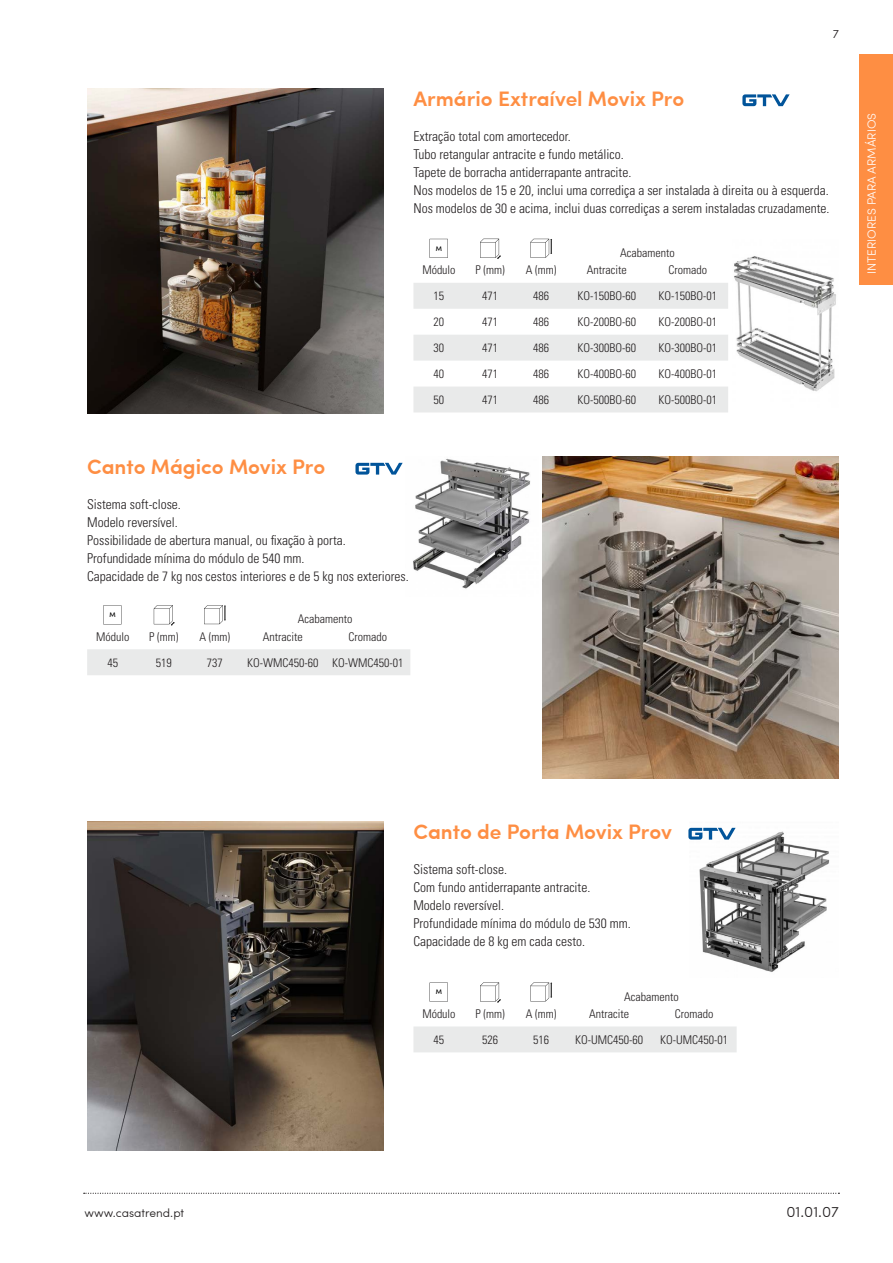
<style>
.page{position:relative;width:893px;height:1263px;background:#fff}
.page>*{position:absolute;margin:0;border:0;box-sizing:border-box;transform-origin:0 0}
.t1{font:600 21px "Sofia Pro";color:#fe8e43}
.t2{font:300 15px "Sofia Pro";color:#231f20}
.t3{font:300 condensed 13.5px "Univers LT Std";color:#231f20}
.Tabela{font:300 condensed 12px "Univers LT Std";color:#231f20}
.t4{font:300 12px "Sofia Pro";color:#fff}
.t5{font:300 12px "Sofia Pro";color:#231f20}
.t6{font:500 6.75px "Sofia Pro";color:#000}
</style>
<div class="page">
<svg style="left:84px;top:1193px;width:755px;height:1px"></svg>
<div style="left:859px;top:54px;width:34px;height:231px;background:#fe8e43"></div>
<img style="left:87px;top:88px;width:297px;height:325px">
<div style="left:413px;top:283px;width:315px;height:26px;background:#e9eaea"></div>
<svg style="left:413px;top:335px;width:315px;height:77px"></svg>
<svg style="left:480px;top:239px;width:21px;height:20px"></svg>
<svg style="left:530px;top:239px;width:22px;height:19px"></svg>
<svg style="left:430px;top:239px;width:18px;height:19px"></svg>
<img style="left:734px;top:256px;width:102px;height:136px">
<svg style="left:742px;top:94px;width:48px;height:12px"></svg>
<img style="left:542px;top:456px;width:297px;height:322px">
<div style="left:87px;top:649px;width:323px;height:26px;background:#e9eaea"></div>
<svg style="left:154px;top:605px;width:21px;height:21px"></svg>
<svg style="left:204px;top:605px;width:22px;height:19px"></svg>
<svg style="left:103px;top:605px;width:18px;height:19px"></svg>
<img style="left:413px;top:458px;width:118px;height:131px">
<svg style="left:355px;top:463px;width:48px;height:12px"></svg>
<img style="left:87px;top:821px;width:297px;height:329px">
<div style="left:413px;top:1026px;width:324px;height:26px;background:#e9eaea"></div>
<svg style="left:480px;top:982px;width:21px;height:21px"></svg>
<svg style="left:530px;top:982px;width:22px;height:19px"></svg>
<svg style="left:430px;top:982px;width:18px;height:20px"></svg>
<img style="left:690px;top:827px;width:140px;height:145px">
<svg style="left:688px;top:828px;width:48px;height:11px"></svg>
<p class="t5" style="left:833px;top:25px;width:8px">7</p>
<p class="t1" style="left:87px;top:451px;width:240px">Canto Mágico Movix Pro</p>
<p class="t1" style="left:413px;top:83px;width:272px">Armário Extraível Movix Pro</p>
<p class="t3" style="left:413px;top:128px;width:159px">Extração total com amortecedor.</p>
<p class="t3" style="left:413px;top:146px;width:212px">Tubo retangular antracite e fundo metálico.</p>
<p class="t3" style="left:413px;top:164px;width:219px">Tapete de borracha antiderrapante antracite.</p>
<p class="t3" style="left:413px;top:182px;width:417px">Nos modelos de 15 e 20, inclui uma corrediça a ser instalada à direita ou à esquerda.</p>
<p class="t3" style="left:413px;top:200px;width:418px">Nos modelos de 30 e acima, inclui duas corrediças a serem instaladas cruzadamente.</p>
<p class="Tabela" style="left:620px;top:245px;width:56px">Acabamento</p>
<p class="Tabela" style="left:422px;top:263px;width:35px">Módulo</p>
<p class="Tabela" style="left:475px;top:263px;width:31px">P (mm)</p>
<p class="Tabela" style="left:526px;top:263px;width:32px">A (mm)</p>
<p class="Tabela" style="left:587px;top:263px;width:41px">Antracite</p>
<p class="Tabela" style="left:668px;top:263px;width:40px">Cromado</p>
<p class="Tabela" style="left:434px;top:289px;width:12px">15</p>
<p class="Tabela" style="left:482px;top:289px;width:17px">471</p>
<p class="Tabela" style="left:533px;top:289px;width:17px">486</p>
<p class="Tabela" style="left:578px;top:289px;width:60px">KO-150BO-60</p>
<p class="Tabela" style="left:658px;top:289px;width:60px">KO-150BO-01</p>
<p class="Tabela" style="left:434px;top:315px;width:12px">20</p>
<p class="Tabela" style="left:482px;top:315px;width:17px">471</p>
<p class="Tabela" style="left:533px;top:315px;width:17px">486</p>
<p class="Tabela" style="left:578px;top:315px;width:60px">KO-200BO-60</p>
<p class="Tabela" style="left:658px;top:315px;width:60px">KO-200BO-01</p>
<p class="Tabela" style="left:434px;top:341px;width:12px">30</p>
<p class="Tabela" style="left:482px;top:341px;width:17px">471</p>
<p class="Tabela" style="left:533px;top:341px;width:17px">486</p>
<p class="Tabela" style="left:578px;top:341px;width:60px">KO-300BO-60</p>
<p class="Tabela" style="left:658px;top:341px;width:60px">KO-300BO-01</p>
<p class="Tabela" style="left:434px;top:366px;width:12px">40</p>
<p class="Tabela" style="left:482px;top:366px;width:17px">471</p>
<p class="Tabela" style="left:533px;top:366px;width:17px">486</p>
<p class="Tabela" style="left:578px;top:366px;width:60px">KO-400BO-60</p>
<p class="Tabela" style="left:658px;top:366px;width:60px">KO-400BO-01</p>
<p class="Tabela" style="left:434px;top:392px;width:12px">50</p>
<p class="Tabela" style="left:482px;top:392px;width:17px">471</p>
<p class="Tabela" style="left:533px;top:392px;width:17px">486</p>
<p class="Tabela" style="left:578px;top:392px;width:60px">KO-500BO-60</p>
<p class="Tabela" style="left:658px;top:392px;width:60px">KO-500BO-01</p>
<p class="t6" style="left:436px;top:243px;width:8px">M</p>
<p class="t3" style="left:87px;top:496px;width:95px">Sistema soft-close.</p>
<p class="t3" style="left:87px;top:514px;width:92px">Modelo reversível.</p>
<p class="t3" style="left:87px;top:532px;width:260px">Possibilidade de abertura manual, ou fixação à porta.</p>
<p class="t3" style="left:87px;top:550px;width:219px">Profundidade mínima do módulo de 540 mm.</p>
<p class="t3" style="left:87px;top:568px;width:323px">Capacidade de 7 kg nos cestos interiores e de 5 kg nos exteriores.</p>
<p class="t6" style="left:109px;top:610px;width:8px">M</p>
<p class="Tabela" style="left:298px;top:612px;width:56px">Acabamento</p>
<p class="Tabela" style="left:96px;top:629px;width:35px">Módulo</p>
<p class="Tabela" style="left:149px;top:629px;width:31px">P (mm)</p>
<p class="Tabela" style="left:199px;top:629px;width:32px">A (mm)</p>
<p class="Tabela" style="left:263px;top:629px;width:41px">Antracite</p>
<p class="Tabela" style="left:348px;top:629px;width:40px">Cromado</p>
<p class="Tabela" style="left:107px;top:655px;width:12px">45</p>
<p class="Tabela" style="left:156px;top:655px;width:17px">519</p>
<p class="Tabela" style="left:207px;top:655px;width:17px">737</p>
<p class="Tabela" style="left:247px;top:655px;width:73px">KO-WMC450-60</p>
<p class="Tabela" style="left:332px;top:655px;width:73px">KO-WMC450-01</p>
<p class="t4" style="left:863px;top:274px;width:163px;rotate:-90deg">INTERIORES PARA ARMÁRIOS</p>
<p class="t1" style="left:413px;top:816px;width:260px">Canto de Porta Movix Prov</p>
<p class="t3" style="left:413px;top:861px;width:95px">Sistema soft-close.</p>
<p class="t3" style="left:413px;top:879px;width:178px">Com fundo antiderrapante antracite.</p>
<p class="t3" style="left:413px;top:897px;width:92px">Modelo reversível.</p>
<p class="t3" style="left:413px;top:915px;width:219px">Profundidade mínima do módulo de 530 mm.</p>
<p class="t3" style="left:413px;top:933px;width:173px">Capacidade de 8 kg em cada cesto.</p>
<p class="t6" style="left:436px;top:987px;width:8px">M</p>
<p class="Tabela" style="left:624px;top:989px;width:56px">Acabamento</p>
<p class="Tabela" style="left:422px;top:1006px;width:35px">Módulo</p>
<p class="Tabela" style="left:475px;top:1006px;width:31px">P (mm)</p>
<p class="Tabela" style="left:526px;top:1006px;width:32px">A (mm)</p>
<p class="Tabela" style="left:589px;top:1006px;width:41px">Antracite</p>
<p class="Tabela" style="left:675px;top:1006px;width:40px">Cromado</p>
<p class="Tabela" style="left:434px;top:1032px;width:12px">45</p>
<p class="Tabela" style="left:482px;top:1032px;width:17px">526</p>
<p class="Tabela" style="left:533px;top:1032px;width:17px">516</p>
<p class="Tabela" style="left:575px;top:1032px;width:69px">KO-UMC450-60</p>
<p class="Tabela" style="left:660px;top:1032px;width:69px">KO-UMC450-01</p>
<p class="t5" style="left:84px;top:1204px;width:101px">www.casatrend.pt</p>
<p class="t2" style="left:786px;top:1201px;width:54px">01.01.07</p>
</div>
